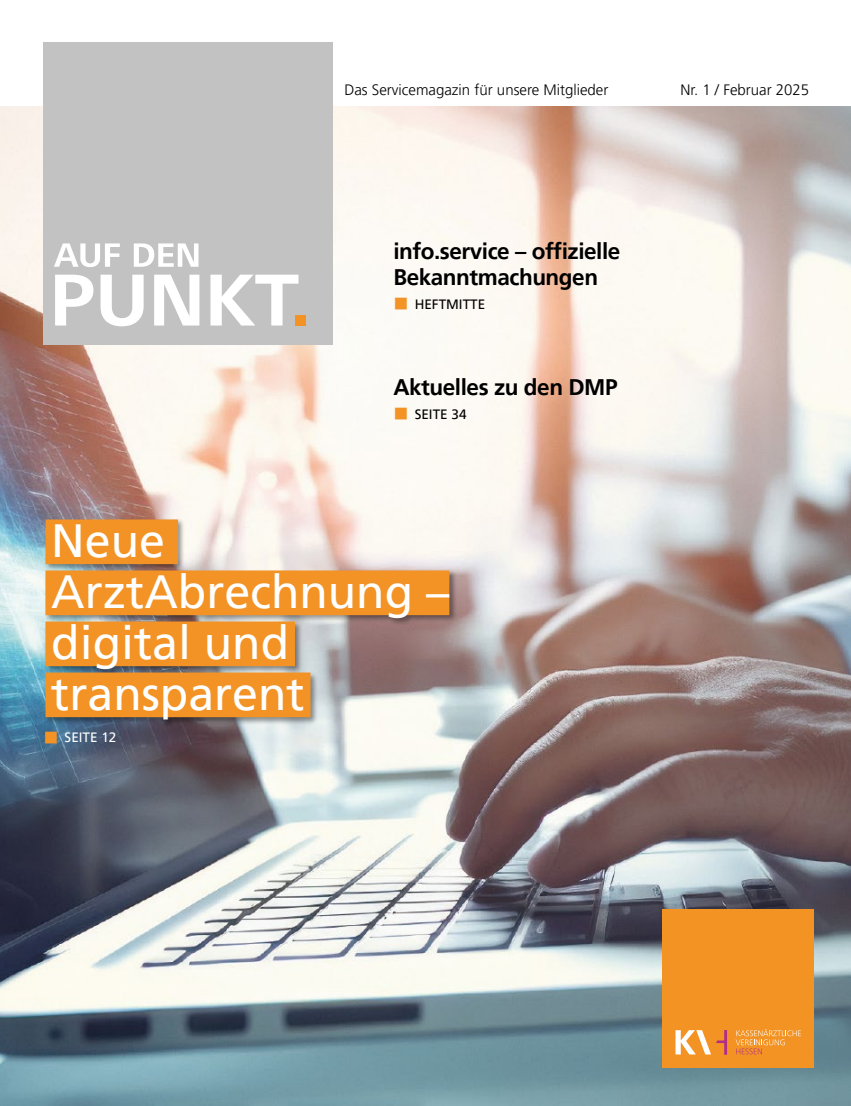
<style>
.page{position:relative;width:851px;height:1106px;background:#fff}
.page>*{position:absolute;margin:0;border:0;box-sizing:border-box;transform-origin:0 0}
.t1{font:46.5px/51px "Frutiger LT Pro";color:#fff}
.t2{font:700 22.5px/25.5px "Frutiger LT Pro";letter-spacing:-.02em;color:#000}
.t3{font:300 15px "Frutiger LT Pro";color:#000}
.t4{font:13.5px "Frutiger LT Pro";color:#000}
.t5{font:13.5px "Frutiger LT Pro";color:#fff}
</style>
<div class="page">
<img style="left:0;top:106px;width:850px;height:1000px">
<div style="left:662px;top:908px;width:151px;height:159px;background:#f39323"></div>
<svg style="left:735px;top:1029px;width:65px;height:25px"></svg>
<svg style="left:675px;top:1030px;width:52px;height:24px"></svg>
<div style="left:43px;top:43px;width:289px;height:302px;background:#c2c2c2"></div>
<div style="left:295px;top:316px;width:11px;height:10px;background:#f39325"></div>
<svg style="left:55px;top:275px;width:243px;height:51px"></svg>
<svg style="left:54px;top:243px;width:144px;height:24px"></svg>
<div style="left:44px;top:518px;width:413px;height:209px;background:#000;opacity:.4"></div>
<div style="left:45px;top:519px;width:133px;height:45px;background:#f39325"></div>
<div style="left:45px;top:570px;width:404px;height:45px;background:#f39325"></div>
<div style="left:45px;top:621px;width:250px;height:45px;background:#f39325"></div>
<div style="left:45px;top:672px;width:265px;height:45px;background:#f39325"></div>
<svg style="left:395px;top:298px;width:12px;height:12px"></svg>
<svg style="left:395px;top:408px;width:12px;height:12px"></svg>
<svg style="left:45px;top:731px;width:12px;height:12px"></svg>
<p class="t3" style="left:344px;top:81px;width:265px">Das Servicemagazin für unsere Mitglieder</p>
<p class="t3" style="left:680px;top:81px;width:130px">Nr. 1 / Februar 2025</p>
<p class="t2" style="left:393px;top:239px;width:228px">info.service – offizielle<br>Bekanntmachungen</p>
<p class="t4" style="left:414px;top:296px;width:72px">HEFTMITTE</p>
<p class="t2" style="left:393px;top:374px;width:225px">Aktuelles zu den DMP</p>
<p class="t4" style="left:414px;top:406px;width:53px">SEITE 34</p>
<h1 class="t1" style="left:51px;top:515px;width:399px">Neue<br>ArztAbrechnung – digital und transparent</h1>
<p class="t5" style="left:65px;top:730px;width:53px">SEITE 12</p>
</div>
